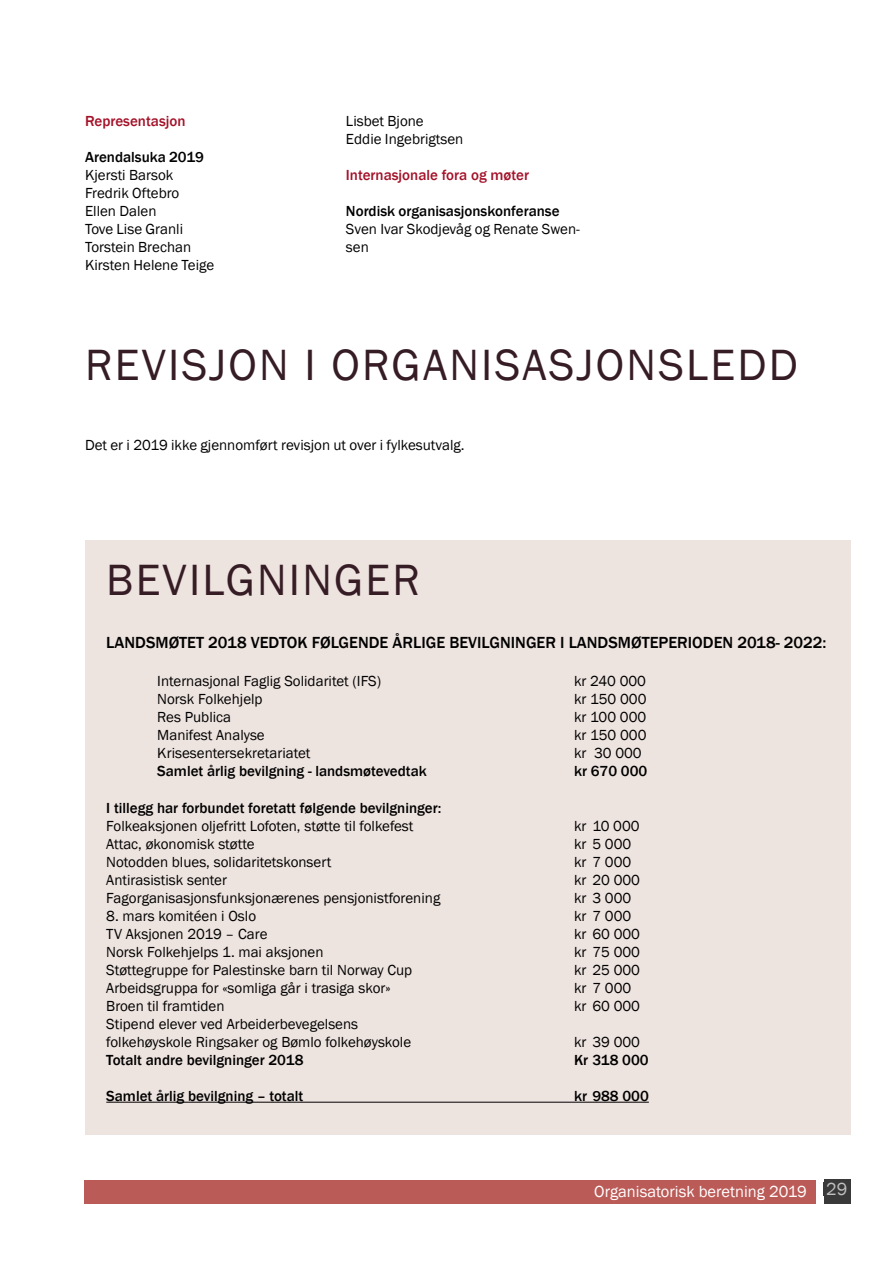
<style>
.page{position:relative;width:893px;height:1263px;background:#fff}
.page>*{position:absolute;margin:0;border:0;box-sizing:border-box;transform-origin:0 0}
.t1{font:45px "Franklin Gothic";letter-spacing:.05em;color:#361c25}
.t2{font:500 16.5px "Franklin Gothic";color:#000}
.t3{font:16.5px "Franklin Gothic";color:#fff}
.t4{font:15px/18px "Franklin Gothic";color:#000}
.t5{font:500 15px "Franklin Gothic";color:#000}
.t6{font:500 15px "Franklin Gothic";color:#a41229}
.s1{font-size:18px;color:#c0c0c0}
</style>
<div class="page">
<div style="left:84px;top:1180px;width:731px;height:23px;background:#bb5b58"></div>
<div style="left:824px;top:1179px;width:26px;height:24px;background:#393939"></div>
<div style="left:823px;top:1182px;width:27px;height:14px;background:#393939"></div>
<div style="left:85px;top:540px;width:765px;height:594px;background:#ede3df"></div>
<hr style="left:106px;top:1102px;width:543px;height:1px;background:#000">
<p class="t6" style="left:85px;top:112px;width:102px">Representasjon</p>
<p class="t5" style="left:85px;top:148px;width:120px">Arendalsuka 2019</p>
<p class="t4" style="left:85px;top:166px;width:131px">Kjersti Barsok<br>Fredrik Oftebro<br>Ellen Dalen<br>Tove Lise Granli<br>Torstein Brechan<br>Kirsten Helene Teige</p>
<p class="t4" style="left:346px;top:112px;width:119px">Lisbet Bjone<br>Eddie Ingebrigtsen</p>
<p class="t6" style="left:346px;top:166px;width:184px">Internasjonale fora og møter</p>
<p class="t5" style="left:346px;top:202px;width:215px">Nordisk organisasjonskonferanse</p>
<p class="t4" style="left:346px;top:220px;width:235px">Sven Ivar Skodjevåg og Renate Swen&shy;sen</p>
<h1 class="t1" style="left:85px;top:337px;width:714px">REVISJON I ORGANISASJONSLEDD</h1>
<p class="t4" style="left:85px;top:436px;width:381px">Det er i 2019 ikke gjennomført revisjon ut over i fylkesutvalg.</p>
<h1 class="t1" style="left:106px;top:552px;width:315px">BEVILGNINGER</h1>
<p class="t2" style="left:106px;top:632px;width:722px">LANDSMØTET 2018 VEDTOK FØLGENDE ÅRLIGE BEVILGNINGER I LANDSMØTEPERIODEN 2018- 2022:</p>
<p class="t4" style="left:157px;top:672px;width:225px">Internasjonal Faglig Solidaritet (IFS)</p>
<p class="t4" style="left:574px;top:672px;width:74px">kr 240 000</p>
<p class="t4" style="left:157px;top:690px;width:107px">Norsk Folkehjelp</p>
<p class="t4" style="left:574px;top:690px;width:74px">kr 150 000</p>
<p class="t4" style="left:157px;top:708px;width:75px">Res Publica</p>
<p class="t4" style="left:574px;top:708px;width:74px">kr 100 000</p>
<p class="t4" style="left:157px;top:726px;width:109px">Manifest Analyse</p>
<p class="t4" style="left:574px;top:726px;width:74px">kr 150 000</p>
<p class="t4" style="left:157px;top:744px;width:155px">Krisesentersekretariatet</p>
<p class="t4" style="left:574px;top:744px;width:69px">kr 30 000</p>
<p class="t5" style="left:157px;top:761px;width:271px">Samlet årlig bevilgning - landsmøtevedtak</p>
<p class="t5" style="left:574px;top:761px;width:75px">kr 670 000</p>
<p class="t5" style="left:106px;top:799px;width:337px">I tillegg har forbundet foretatt følgende bevilgninger:</p>
<p class="t4" style="left:106px;top:817px;width:309px">Folkeaksjonen oljefritt Lofoten, støtte til folkefest</p>
<p class="t4" style="left:574px;top:817px;width:67px">kr 10 000</p>
<p class="t4" style="left:106px;top:835px;width:150px">Attac, økonomisk støtte</p>
<p class="t4" style="left:574px;top:835px;width:59px">kr 5 000</p>
<p class="t4" style="left:106px;top:853px;width:227px">Notodden blues, solidaritetskonsert</p>
<p class="t4" style="left:574px;top:853px;width:59px">kr 7 000</p>
<p class="t4" style="left:106px;top:871px;width:122px">Antirasistisk senter</p>
<p class="t4" style="left:574px;top:871px;width:67px">kr 20 000</p>
<p class="t4" style="left:106px;top:889px;width:336px">Fagorganisasjonsfunksjonærenes pensjonistforening</p>
<p class="t4" style="left:574px;top:889px;width:59px">kr 3 000</p>
<p class="t4" style="left:106px;top:907px;width:151px">8. mars komitéen i Oslo</p>
<p class="t4" style="left:574px;top:907px;width:59px">kr 7 000</p>
<p class="t4" style="left:106px;top:925px;width:163px">TV Aksjonen 2019 – Care</p>
<p class="t4" style="left:574px;top:925px;width:67px">kr 60 000</p>
<p class="t4" style="left:106px;top:943px;width:219px">Norsk Folkehjelps 1. mai aksjonen</p>
<p class="t4" style="left:574px;top:943px;width:67px">kr 75 000</p>
<p class="t4" style="left:106px;top:961px;width:307px">Støttegruppe for Palestinske barn til Norway Cup</p>
<p class="t4" style="left:574px;top:961px;width:67px">kr 25 000</p>
<p class="t4" style="left:106px;top:979px;width:286px">Arbeidsgruppa for «somliga går i trasiga skor»</p>
<p class="t4" style="left:574px;top:979px;width:59px">kr 7 000</p>
<p class="t4" style="left:106px;top:997px;width:120px">Broen til framtiden</p>
<p class="t4" style="left:574px;top:997px;width:67px">kr 60 000</p>
<p class="t4" style="left:106px;top:1015px;width:306px">Stipend elever ved Arbeiderbevegelsens folkehøyskole Ringsaker og Bømlo folkehøyskole</p>
<p class="t4" style="left:574px;top:1033px;width:67px">kr 39 000</p>
<p class="t5" style="left:106px;top:1051px;width:199px">Totalt andre bevilgninger 2018</p>
<p class="t5" style="left:574px;top:1051px;width:76px">Kr 318 000</p>
<p class="t5" style="left:106px;top:1087px;width:199px">Samlet årlig bevilgning – totalt</p>
<p class="t5" style="left:574px;top:1087px;width:76px">kr 988 000</p>
<p class="t3" style="left:594px;top:1181px;width:254px">Organisatorisk beretning 2019 <span class="s1">29</span></p>
</div>
